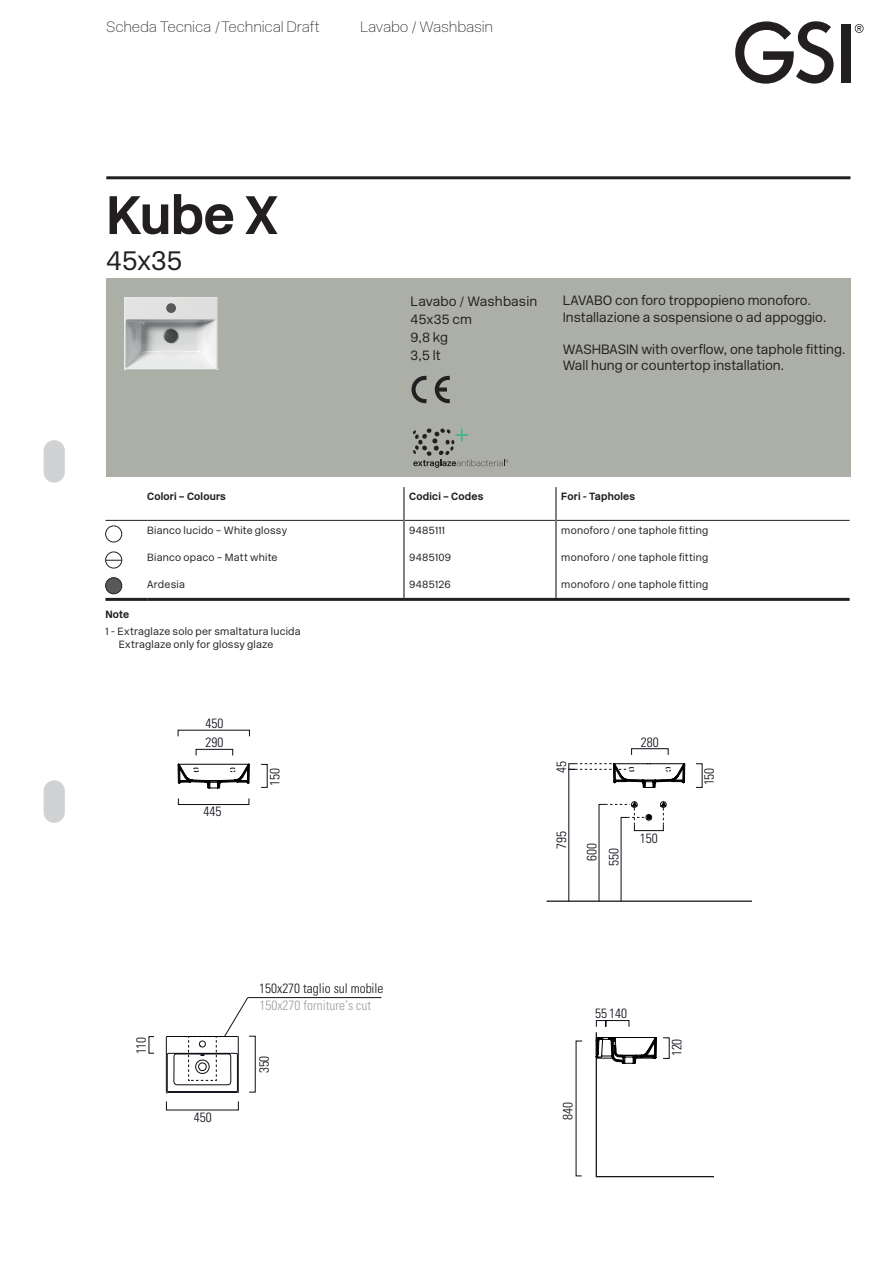
<style>
.page{position:relative;width:893px;height:1263px;background:#fff}
.page>*{position:absolute;margin:0;border:0;box-sizing:border-box;transform-origin:0 0}
.t1{font:700 54px "New Rail Alphabet";color:#231f20}
.t2{font:300 27px "New Rail Alphabet";color:#231f20}
.t3{font:15px "New Rail Alphabet Off White";letter-spacing:-.015em;color:#231f20}
.t4{font:300 13.5px/18px "New Rail Alphabet";color:#231f20}
.t5{font:300 condensed 13.35px/22px "Univers LT Std";color:#0d0b14;text-align:center}
.t6{font:300 condensed 13.35px "Univers LT Std";color:#17141a}
.t7{font:300 condensed 13.35px "Univers LT Std";color:#9c9fa0}
.t8{font:300 condensed 13.35px "Univers LT Std";color:#000001}
.t9{font:300 10.5px/13.5px "New Rail Alphabet";letter-spacing:.02em;color:#231f20}
.t10{font:700 10.5px "New Rail Alphabet";letter-spacing:.02em;color:#231f20}
</style>
<div class="page">
<div style="left:44px;top:440px;width:21px;height:43px;background:#d1d2d4;border-radius:11px"></div>
<div style="left:44px;top:780px;width:21px;height:43px;background:#d1d2d4;border-radius:11px"></div>
<svg style="left:735px;top:21px;width:99px;height:63px"></svg>
<div style="left:841px;top:24px;width:9px;height:58px;background:#231f20"></div>
<svg style="left:855px;top:24px;width:9px;height:9px"></svg>
<div style="left:106px;top:278px;width:744px;height:198px;background:#acafa6"></div>
<hr style="left:106px;top:176px;width:744px;height:3px;background:#231f20">
<svg style="left:411px;top:376px;width:15px;height:27px"></svg>
<svg style="left:435px;top:376px;width:15px;height:27px"></svg>
<img style="left:125px;top:297px;width:92px;height:72px">
<svg style="left:595px;top:1020px;width:119px;height:158px"></svg>
<svg style="left:576px;top:1041px;width:7px;height:135px"></svg>
<div style="left:196px;top:749px;width:37px;height:7px;border:1px solid #0d0b14"></div>
<div style="left:178px;top:798px;width:71px;height:7px;border:1px solid #0d0b14"></div>
<svg style="left:261px;top:764px;width:7px;height:24px"></svg>
<svg style="left:178px;top:764px;width:72px;height:24px"></svg>
<hr style="left:248px;top:997px;width:133px;height:1px;background:#17141a">
<svg style="left:165px;top:997px;width:91px;height:96px"></svg>
<div style="left:631px;top:748px;width:37px;height:7px;border:1px solid #0d0b14"></div>
<svg style="left:696px;top:763px;width:6px;height:25px"></svg>
<hr style="left:547px;top:900px;width:205px;height:2px;background:#0d0b14">
<svg style="left:568px;top:763px;width:117px;height:139px"></svg>
<div style="left:166px;top:303px;width:10px;height:10px;background:#57585a;border-radius:50%"></div>
<hr style="left:105px;top:520px;width:42px;height:1px;background:#231f20">
<hr style="left:147px;top:520px;width:256px;height:1px;background:#231f20">
<hr style="left:404px;top:520px;width:151px;height:1px;background:#231f20">
<hr style="left:557px;top:520px;width:293px;height:1px;background:#231f20">
<hr style="left:105px;top:598px;width:42px;height:3px;background:#231f20">
<hr style="left:147px;top:598px;width:257px;height:3px;background:#231f20">
<hr style="left:556px;top:598px;width:294px;height:3px;background:#231f20">
<hr style="left:403px;top:487px;width:1px;height:33px;background:#231f20">
<hr style="left:555px;top:487px;width:2px;height:33px;background:#231f20">
<hr style="left:403px;top:520px;width:1px;height:78px;background:#231f20">
<hr style="left:555px;top:520px;width:2px;height:78px;background:#231f20">
<hr style="left:404px;top:598px;width:152px;height:3px;background:#231f20">
<div style="left:105px;top:526px;width:17px;height:16px;border:1px solid #231f20;border-radius:50%"></div>
<div style="left:106px;top:578px;width:16px;height:16px;background:#57585a;border-radius:50%"></div>
<div style="left:105px;top:577px;width:17px;height:17px;border:1px solid #231f20;border-radius:50%"></div>
<div style="left:105px;top:552px;width:17px;height:16px;border:1px solid #231f20;border-radius:50%"></div>
<svg style="left:105px;top:560px;width:17px;height:1px"></svg>
<svg style="left:413px;top:428px;width:95px;height:40px"></svg>
<h3 class="t3" style="left:106px;top:18px;width:215px">Scheda Tecnica /Technical Draft</h3>
<h3 class="t3" style="left:360px;top:18px;width:135px">Lavabo / Washbasin</h3>
<h1 class="t1" style="left:106px;top:179px;width:173px">Kube X</h1>
<h2 class="t2" style="left:106px;top:243px;width:78px">45x35</h2>
<p class="t4" style="left:411px;top:292px;width:128px">Lavabo / Washbasin<br>45x35 cm<br>9,8 kg<br>3,5 lt</p>
<p class="t4" style="left:563px;top:292px;width:265px;line-height:16.2px">LAVABO con foro troppopieno monoforo.<br>Installazione a sospensione o ad appoggio.</p>
<p class="t4" style="left:563px;top:341px;width:284px;line-height:16.2px">WASHBASIN with overflow, one taphole fitting.<br>Wall hung or countertop installation.</p>
<p class="t10" style="left:147px;top:490px;width:80px">Colori – Colours</p>
<p class="t10" style="left:409px;top:490px;width:76px">Codici – Codes</p>
<p class="t10" style="left:561px;top:490px;width:75px">Fori - Tapholes</p>
<p class="t9" style="left:147px;top:523px;width:141px">Bianco lucido – White glossy</p>
<p class="t9" style="left:147px;top:550px;width:132px">Bianco opaco – Matt white</p>
<p class="t9" style="left:147px;top:577px;width:39px">Ardesia</p>
<p class="t9" style="left:561px;top:523px;width:148px">monoforo / one taphole fitting</p>
<p class="t9" style="left:561px;top:550px;width:148px">monoforo / one taphole fitting</p>
<p class="t9" style="left:561px;top:577px;width:148px">monoforo / one taphole fitting</p>
<p class="t9" style="left:409px;top:523px;width:37px">9485111</p>
<p class="t9" style="left:409px;top:550px;width:43px">9485109</p>
<p class="t9" style="left:409px;top:577px;width:43px">9485126</p>
<p class="t10" style="left:105px;top:607px;width:25px">Note</p>
<p class="t9" style="left:119px;top:624px;width:184px;text-indent:-13px">1 - Extraglaze solo per smaltatura lucida<br>Extraglaze only for glossy glaze</p>
<p class="t5" style="left:205px;top:712px;width:19px">450</p>
<p class="t5" style="left:205px;top:731px;width:19px">290</p>
<p class="t5" style="left:204px;top:801px;width:19px">445</p>
<p class="t5" style="left:264px;top:786px;width:19px;rotate:-90deg">150</p>
<p class="t8" style="left:127px;top:1045px;width:13px;rotate:-90deg">40</p>
<p class="t5" style="left:130px;top:1054px;width:19px;rotate:-90deg">110</p>
<p class="t5" style="left:194px;top:1106px;width:19px">450</p>
<p class="t6" style="left:259px;top:980px;width:126px">150x270 taglio sul mobile</p>
<p class="t7" style="left:260px;top:997px;width:113px">150x270 forniture’s cut</p>
<p class="t5" style="left:332px;top:985px;width:19px">450</p>
<p class="t5" style="left:253px;top:1073px;width:19px;rotate:-90deg">350</p>
<p class="t5" style="left:550px;top:773px;width:13px;rotate:-90deg">45</p>
<p class="t5" style="left:641px;top:731px;width:19px">280</p>
<p class="t5" style="left:551px;top:849px;width:19px;rotate:-90deg">795</p>
<p class="t5" style="left:581px;top:866px;width:25px;rotate:-90deg">600<br>550</p>
<p class="t5" style="left:640px;top:827px;width:19px">150</p>
<p class="t5" style="left:698px;top:785px;width:19px;rotate:-90deg">150</p>
<p class="t5" style="left:595px;top:1002px;width:33px">55 140</p>
<p class="t5" style="left:557px;top:1120px;width:19px;rotate:-90deg">840</p>
<p class="t5" style="left:666px;top:1056px;width:19px;rotate:-90deg">120</p>
</div>
